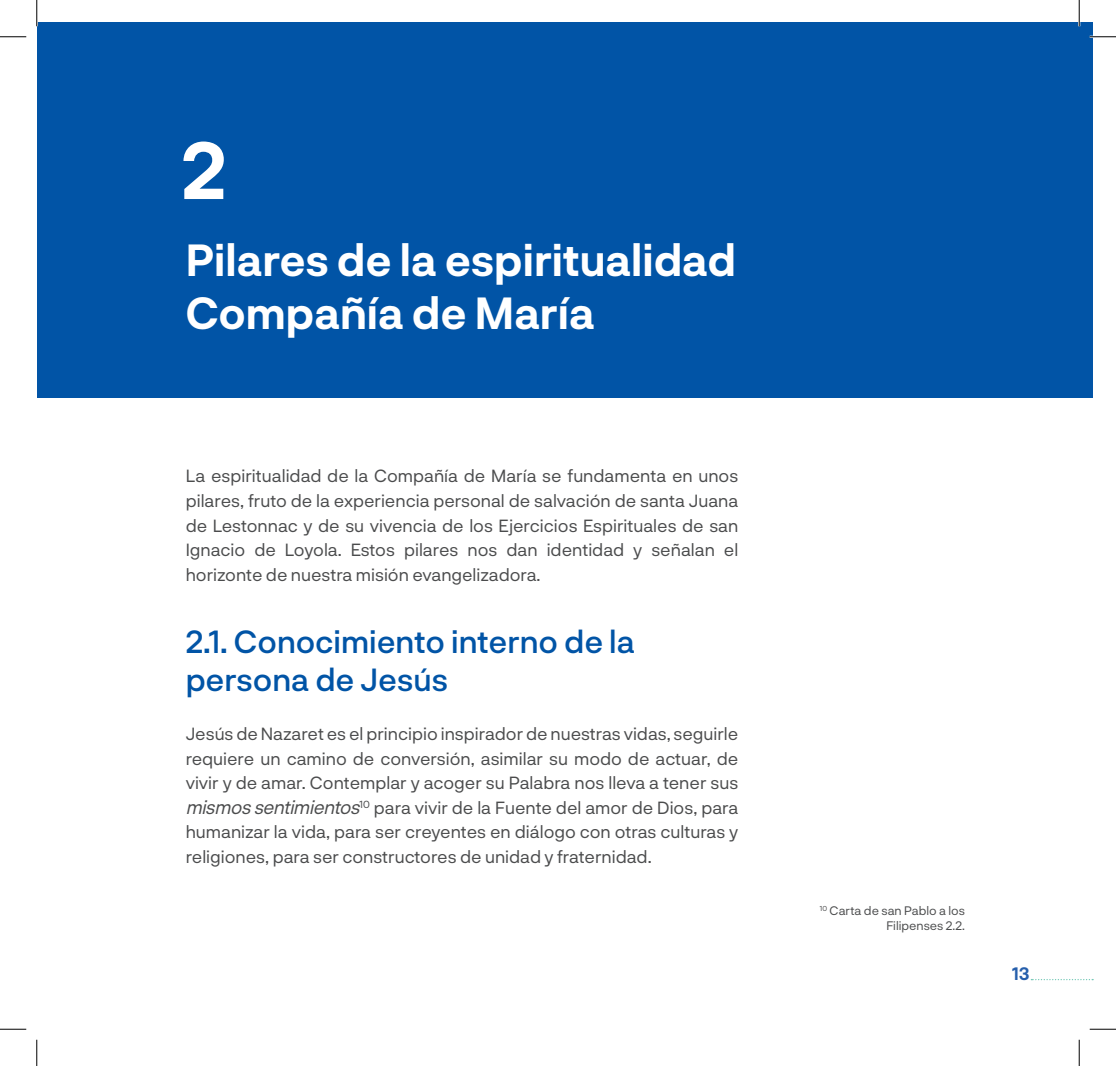
<style>
.page{position:relative;width:1116px;height:1066px;background:#fff}
.page>*{position:absolute;margin:0;border:0;box-sizing:border-box;transform-origin:0 0}
.Numeración_sección{font:700 78.75px "Neurial Grotesk";color:#fff}
.Titulo_1{font:700 43.75px/52.5px "Neurial Grotesk";color:#fff}
._0_0_Titulo_2{font:500 31.5px/37.8px "Neurial Grotesk";color:#0154a6}
.Estilo_de_párrafo_1{font:17.5px/24.5px "Neurial Grotesk";color:#4b4c4d;text-align:justify}
.t1{font:700 17.5px "Neurial Grotesk";color:#265fac}
.notas_pie_de_pagina{font:12.25px/14.7px "Neurial Grotesk";color:#4b4c4d;text-align:right}
.s1{font-style:italic;font-size:19.25px}
</style>
<div class="page">
<svg style="left:1031px;top:979px;width:61px;height:1px"></svg>
<div style="left:38px;top:23px;width:1054px;height:375px;background:#0154a6"></div>
<hr style="left:1089px;top:36px;width:26px;height:2px;background:#fff">
<hr style="left:1077px;top:0;width:3px;height:26px;background:#fff">
<svg style="left:0;top:36px;width:26px;height:1px"></svg>
<svg style="left:1089px;top:36px;width:26px;height:1px"></svg>
<svg style="left:0;top:1029px;width:26px;height:1px"></svg>
<svg style="left:1089px;top:1029px;width:26px;height:1px"></svg>
<svg style="left:36px;top:0;width:1px;height:26px"></svg>
<svg style="left:36px;top:1039px;width:1px;height:27px"></svg>
<svg style="left:1078px;top:0;width:1px;height:26px"></svg>
<svg style="left:1078px;top:1039px;width:1px;height:27px"></svg>
<p class="Numeración_sección" style="left:181px;top:114px;width:47px">2</p>
<p class="Titulo_1" style="left:186px;top:232px;width:551px">Pilares de la espiritualidad<br>Compañía de María</p>
<p class="Estilo_de_párrafo_1" style="left:186px;top:463px;width:554px">La espiritualidad de la Compañía de María se fundamenta en unos pilares, fruto de la experiencia personal de salvación de santa Juana de Lestonnac y de su vivencia de los Ejercicios Espirituales de san Ignacio de Loyola. Estos pilares nos dan identidad y señalan el horizonte de nuestra misión evangelizadora.</p>
<p class="_0_0_Titulo_2" style="left:186px;top:621px;width:450px">2.1. Conocimiento interno de la persona de Jesús</p>
<p class="Estilo_de_párrafo_1" style="left:186px;top:721px;width:554px">Jesús de Nazaret es el principio inspirador de nuestras vidas, seguirle requiere un camino de conversión, asimilar su modo de actuar, de vivir y de amar. Contemplar y acoger su Palabra nos lleva a tener sus <span class="s1">mismossentimientos</span><sup>10</sup> para vivir de la Fuente del amor de Dios, para humanizar la vida, para ser creyentes en diálogo con otras culturas y religiones, para ser constructores de unidad y fraternidad.</p>
<p class="notas_pie_de_pagina" style="left:819px;top:902px;width:147px"><sup>10</sup> Carta de san Pablo a los<br>Filipenses 2.2.</p>
<p class="t1" style="left:1012px;top:960px;width:19px">13</p>
</div>
